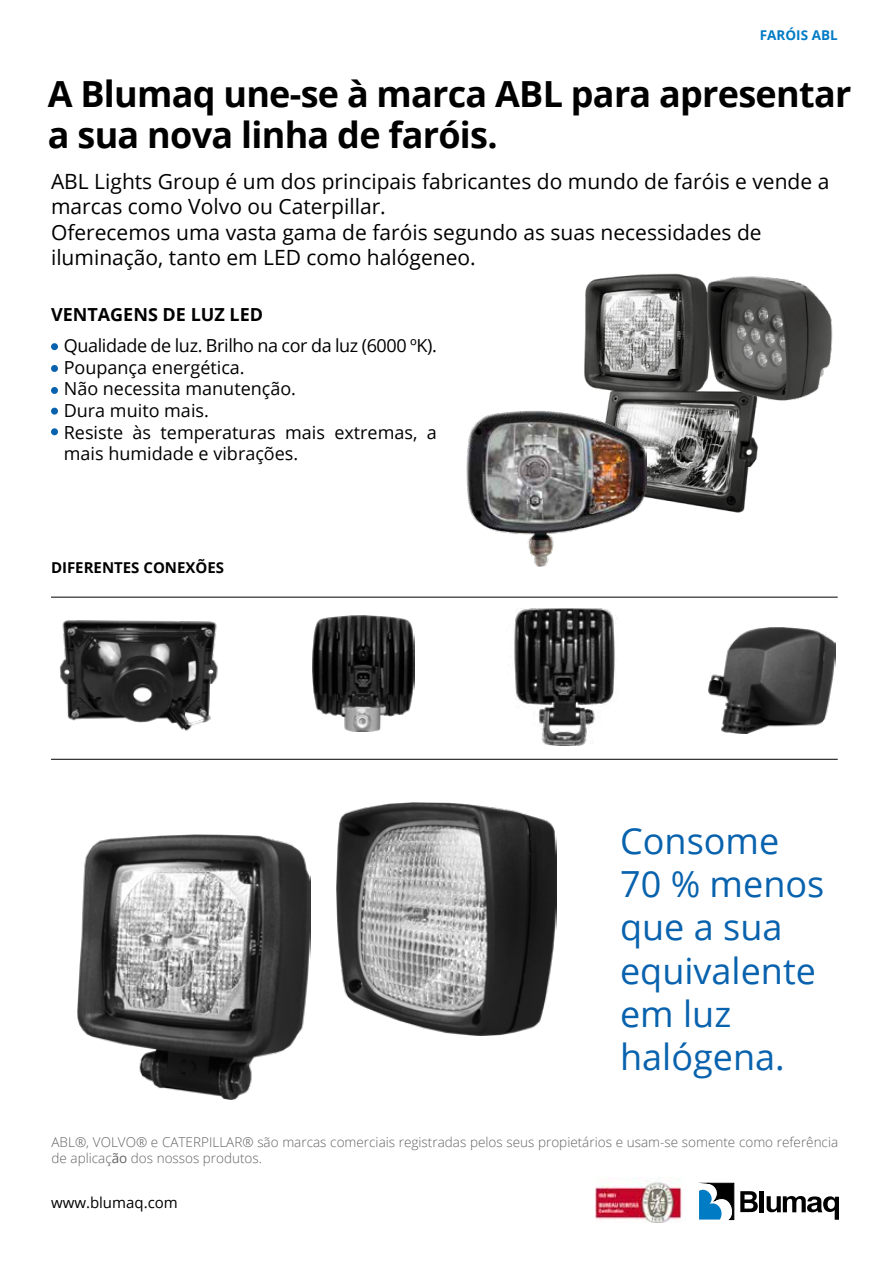
<style>
.page{position:relative;width:893px;height:1263px;background:#fff}
.page>*{position:absolute;margin:0;border:0;box-sizing:border-box;transform-origin:0 0}
.t1{font:700 36px/40.5px "Open Sans";letter-spacing:-.02em;color:#000}
.t2{font:36px/43.2px "Open Sans";color:#0862ad}
.t3{font:21px/25.2px "Open Sans";color:#000}
.t4{font:18px/21.6px "Open Sans";color:#000}
.t5{font:700 18px "Open Sans";color:#000}
.t6{font:700 15px "Open Sans";color:#000}
.t7{font:15px "Open Sans";color:#000}
.t8{font:300 13.5px/16.2px "Open Sans";color:#646363}
.t9{font:700 13.5px "Open Sans";color:#007bc4}
.s1{font-weight:400}
</style>
<div class="page">
<div style="left:759px;top:1191px;width:5px;height:21px;background:#000"></div>
<svg style="left:699px;top:1183px;width:59px;height:36px"></svg>
<svg style="left:767px;top:1196px;width:72px;height:24px"></svg>
<img style="left:596px;top:1177px;width:86px;height:45px">
<hr style="left:51px;top:759px;width:787px;height:1px;background:#000">
<hr style="left:51px;top:597px;width:787px;height:1px;background:#000">
<img style="left:312px;top:616px;width:103px;height:116px">
<img style="left:709px;top:627px;width:126px;height:106px">
<img style="left:51px;top:596px;width:198px;height:135px">
<img style="left:514px;top:608px;width:103px;height:137px">
<div style="left:51px;top:343px;width:7px;height:7px;background:#0862ad;border-radius:50%"></div>
<div style="left:51px;top:387px;width:7px;height:7px;background:#0862ad;border-radius:50%"></div>
<div style="left:51px;top:408px;width:7px;height:7px;background:#0862ad;border-radius:50%"></div>
<div style="left:51px;top:428px;width:7px;height:7px;background:#0862ad;border-radius:50%"></div>
<div style="left:51px;top:365px;width:7px;height:7px;background:#0862ad;border-radius:50%"></div>
<img style="left:584px;top:273px;width:249px;height:240px">
<img style="left:78px;top:835px;width:233px;height:264px">
<img style="left:336px;top:802px;width:221px;height:233px">
<img style="left:467px;top:410px;width:179px;height:156px">
<p class="t9" style="left:760px;top:26px;width:79px">FARÓIS ABL</p>
<h1 class="t1" style="left:48px;top:73px;width:805px">A Blumaq une-se à marca ABL para apresentar a sua nova linha de faróis.</h1>
<p class="t3" style="left:51px;top:168px;width:780px">ABL Lights Group é um dos principais fabricantes do mundo de faróis e vende a marcas como Volvo ou Caterpillar.<br>Oferecemos uma vasta gama de faróis segundo as suas necessidades de iluminação, tanto em LED como halógeneo.</p>
<p class="t5" style="left:51px;top:301px;width:214px">VENTAGENS DE LUZ LED</p>
<p class="t4" style="left:64px;top:334px;width:375px">Qualidade de luz. Brilho na cor da luz (6000 ºK).<br>Poupança energética.<br>Não necessita manutenção.<br>Dura muito mais.<br>Resiste às temperaturas mais extremas, a mais humidade e vibrações.</p>
<p class="t6" style="left:51px;top:557px;width:175px">DIFERENTES CONEXÕES</p>
<h1 class="t2" style="left:620px;top:818px;width:206px">Consome<br>70 % menos que a sua equivalente em luz halógena.</h1>
<p class="t8" style="left:52px;top:1134px;width:788px">ABL®, VOLVO® e CATERPILLAR® são marcas comerciais registradas pelos seus propietários e usam-se somente como referência de aplicaç<span class="s1">ão</span> dos nossos produtos.</p>
<p class="t7" style="left:51px;top:1192px;width:128px">www.blumaq.com</p>
</div>
